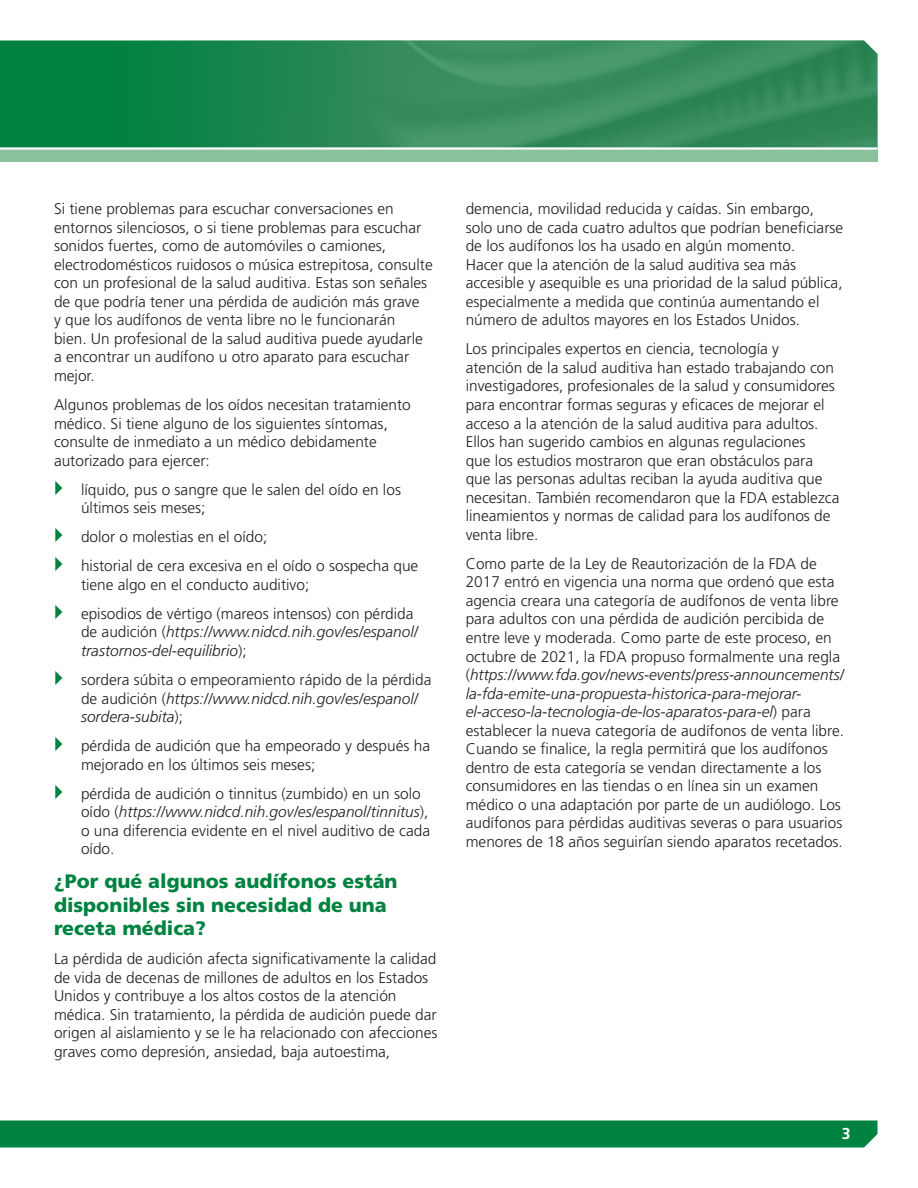
<style>
.page{position:relative;width:918px;height:1188px;background:#fff}
.page>*{position:absolute;margin:0;border:0;box-sizing:border-box;transform-origin:0 0}
.t1{font:900 19.5px/23.4px "Frutiger LT Std";color:#008240}
.t2{font:700 15.75px "Frutiger LT Std";color:#fff}
.t3{font:300 15.45px/18.6px "Frutiger LT Std";color:#231f20}
.t4{font:italic 300 15.45px/18.6px "Frutiger LT Std";color:#231f20}
.s1{font-style:normal}
.s2{font-style:italic}
</style>
<div class="page">
<div style="left:0;top:40px;width:121px;height:107px;background:#008240"></div>
<img style="left:121px;top:40px;width:757px;height:107px">
<svg style="left:0;top:1120px;width:878px;height:28px;background:#0a8647"></svg>
<div style="left:0;top:148px;width:878px;height:14px;background:#88c19b"></div>
<hr style="left:0;top:147px;width:878px;height:3px;background:#fff">
<p class="t3" style="left:54px;top:200px;width:380px">Si tiene problemas para escuchar conversaciones en entornos silenciosos, o si tiene problemas para escuchar sonidos fuertes, como de automóviles o camiones, electrodomésticos ruidosos o música estrepitosa, consulte con un profesional de la salud auditiva. Estas son señales de que podría tener una pérdida de audición más grave<br>y que los audífonos de venta libre no le funcionarán<br>bien. Un profesional de la salud auditiva puede ayudarle a encontrar un audífono u otro aparato para escuchar mejor.</p>
<p class="t3" style="left:54px;top:396px;width:358px">Algunos problemas de los oídos necesitan tratamiento médico. Si tiene alguno de los siguientes síntomas, consulte de inmediato a un médico debidamente autorizado para ejercer:</p>
<p class="t3" style="left:81px;top:480px;width:322px">líquido, pus o sangre que le salen del oído en los últimos seis meses;</p>
<p class="t3" style="left:81px;top:528px;width:188px">dolor o molestias en el oído;</p>
<p class="t3" style="left:81px;top:557px;width:339px">historial de cera excesiva en el oído o sospecha que tiene algo en el conducto auditivo;</p>
<p class="t4" style="left:81px;top:604px;width:339px"><span class="s1">episodios de vértigo (mareos intensos) con pérdida de audición (</span>https://www.nidcd.nih.gov/es/espanol/ trastornos-del-equilibrio<span class="s1">);</span></p>
<p class="t3" style="left:81px;top:671px;width:352px">sordera súbita o empeoramiento rápido de la pérdida de audición (<span class="s2">https://www.nidcd.nih.gov/es/espanol/ sordera-subita</span>);</p>
<p class="t3" style="left:81px;top:737px;width:351px">pérdida de audición que ha empeorado y después ha mejorado en los últimos seis meses;</p>
<p class="t3" style="left:81px;top:784px;width:351px">pérdida de audición o tinnitus (zumbido) en un solo oído (<span class="s2">https://www.nidcd.nih.gov/es/espanol/tinnitus</span>), o una diferencia evidente en el nivel auditivo de cada oído.</p>
<h2 class="t1" style="left:54px;top:870px;width:345px">¿Por qué algunos audífonos están disponibles sin necesidad de una receta médica?</h2>
<p class="t3" style="left:54px;top:950px;width:385px">La pérdida de audición afecta significativamente la calidad de vida de decenas de millones de adultos en los Estados Unidos y contribuye a los altos costos de la atención médica. Sin tratamiento, la pérdida de audición puede dar origen al aislamiento y se le ha relacionado con afecciones graves como depresión, ansiedad, baja autoestima,</p>
<p class="t3" style="left:466px;top:200px;width:379px">demencia, movilidad reducida y caídas. Sin embargo, solo uno de cada cuatro adultos que podrían beneficiarse de los audífonos los ha usado en algún momento.<br>Hacer que la atención de la salud auditiva sea más accesible y asequible es una prioridad de la salud pública, especialmente a medida que continúa aumentando el número de adultos mayores en los Estados Unidos.</p>
<p class="t3" style="left:466px;top:340px;width:375px">Los principales expertos en ciencia, tecnología y atención de la salud auditiva han estado trabajando con investigadores, profesionales de la salud y consumidores para encontrar formas seguras y eficaces de mejorar el acceso a la atención de la salud auditiva para adultos.<br>Ellos han sugerido cambios en algunas regulaciones<br>que los estudios mostraron que eran obstáculos para que las personas adultas reciban la ayuda auditiva que necesitan. También recomendaron que la FDA establezca lineamientos y normas de calidad para los audífonos de venta libre.</p>
<p class="t3" style="left:466px;top:554px;width:380px">Como parte de la Ley de Reautorización de la FDA de 2017 entró en vigencia una norma que ordenó que esta agencia creara una categoría de audífonos de venta libre para adultos con una pérdida de audición percibida de entre leve y moderada. Como parte de este proceso, en octubre de 2021, la FDA propuso formalmente una regla (<span class="s2">https://www.fda.gov/news-events/press-announcements/ la-fda-emite-una-propuesta-historica-para-mejorar&shy;el-acceso-la-tecnologia-de-los-aparatos-para-el</span>) para establecer la nueva categoría de audífonos de venta libre.<br>Cuando se finalice, la regla permitirá que los audífonos dentro de esta categoría se vendan directamente a los consumidores en las tiendas o en línea sin un examen médico o una adaptación por parte de un audiólogo. Los audífonos para pérdidas auditivas severas o para usuarios menores de 18 años seguirían siendo aparatos recetados.</p>
<p class="t2" style="left:842px;top:1124px;width:10px">3</p>
</div>
